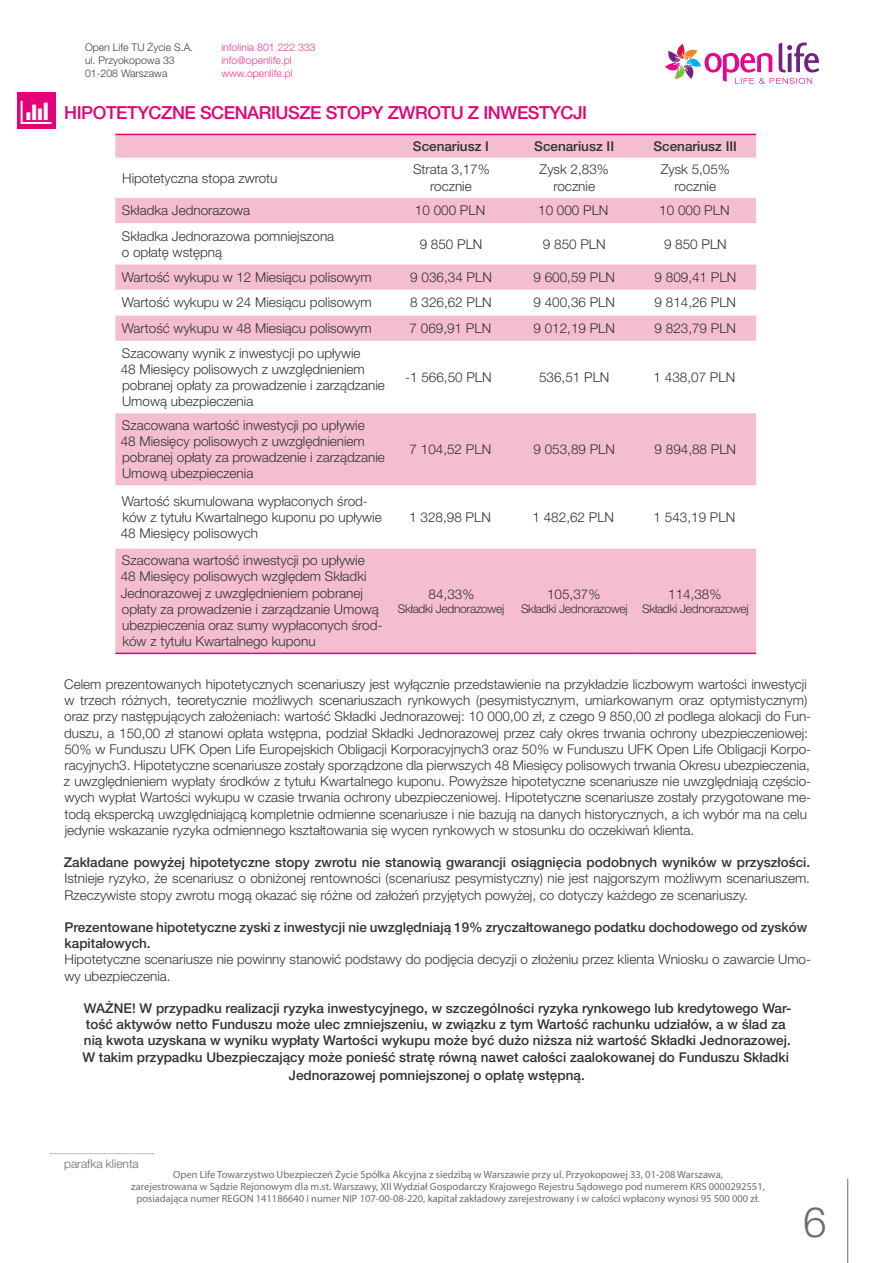
<style>
.page{position:relative;width:893px;height:1263px;background:#fff}
.page>*{position:absolute;margin:0;border:0;box-sizing:border-box;transform-origin:0 0}
.t1{font:300 42px "Helvetica Neue LT Pro";color:#6c6d70}
.t2{font:500 18px "Helvetica Neue LT Pro";letter-spacing:-.025em;color:#e40278}
.t3{font:300 13.5px/16.2px "Helvetica Neue LT Pro";color:#313232}
.t4{font:500 13.5px/16.2px "Helvetica Neue LT Pro";color:#313232}
.t5{font:300 12px "Helvetica Neue LT Pro";letter-spacing:-.025em;color:#313232}
.t6{font:300 12px "Helvetica Neue LT Pro";color:#6c6d70}
.t7{font:10.5px/12px "Myriad Pro";color:#6c6d70;text-align:center}
.t8{font:300 10.5px/12.6px "Helvetica Neue LT Pro";color:#3e3e3f}
.t9{font:300 10.5px/12.6px "Helvetica Neue LT Pro";color:#ed3896}
</style>
<div class="page">
<hr style="left:847px;top:1179px;width:1px;height:84px;background:#6c6d70">
<svg style="left:665px;top:42px;width:154px;height:42px"></svg>
<svg style="left:51px;top:1153px;width:102px;height:1px"></svg>
<div style="left:115px;top:135px;width:641px;height:518px;background:#f5becf"></div>
<svg style="left:115px;top:158px;width:641px;height:390px"></svg>
<hr style="left:115px;top:134px;width:273px;height:1px;background:#e40278">
<hr style="left:388px;top:134px;width:126px;height:1px;background:#e40278">
<hr style="left:514px;top:134px;width:120px;height:1px;background:#e40278">
<hr style="left:634px;top:134px;width:122px;height:1px;background:#e40278">
<hr style="left:115px;top:653px;width:273px;height:1px;background:#e40278">
<hr style="left:388px;top:653px;width:126px;height:1px;background:#e40278">
<hr style="left:514px;top:653px;width:120px;height:1px;background:#e40278">
<hr style="left:634px;top:653px;width:122px;height:1px;background:#e40278">
<div style="left:17px;top:92px;width:38px;height:37px;background:#e40278"></div>
<p class="t8" style="left:85px;top:41px;width:110px">Open Life TU Życie S.A. ul. Przyokopowa 33<br>01-208 Warszawa</p>
<p class="t9" style="left:221px;top:41px;width:96px">infolinia 801 222 333 info@openlife.pl www.openlife.pl</p>
<h2 class="t2" style="left:64px;top:102px;width:525px">HIPOTETYCZNE SCENARIUSZE STOPY ZWROTU Z INWESTYCJI</h2>
<p class="t4" style="left:413px;top:138px;width:78px">Scenariusz I</p>
<p class="t4" style="left:534px;top:138px;width:81px">Scenariusz II</p>
<p class="t4" style="left:653px;top:138px;width:85px">Scenariusz III</p>
<p class="t3" style="left:122px;top:169px;width:157px">Hipotetyczna stopa zwrotu</p>
<p class="t3" style="left:413px;top:161px;width:78px;text-align:center">Strata 3,17% rocznie</p>
<p class="t3" style="left:540px;top:161px;width:71px;text-align:center">Zysk 2,83% rocznie</p>
<p class="t3" style="left:661px;top:161px;width:71px;text-align:center">Zysk 5,05% rocznie</p>
<p class="t3" style="left:122px;top:202px;width:130px">Składka Jednorazowa</p>
<p class="t3" style="left:415px;top:202px;width:72px">10 000 PLN</p>
<p class="t3" style="left:538px;top:202px;width:72px">10 000 PLN</p>
<p class="t3" style="left:659px;top:202px;width:72px">10 000 PLN</p>
<p class="t3" style="left:122px;top:227px;width:214px">Składka Jednorazowa pomniejszona o opłatę wstępną</p>
<p class="t3" style="left:420px;top:235px;width:64px">9 850 PLN</p>
<p class="t3" style="left:543px;top:235px;width:64px">9 850 PLN</p>
<p class="t3" style="left:664px;top:235px;width:64px">9 850 PLN</p>
<p class="t3" style="left:122px;top:269px;width:251px">Wartość wykupu w 12 Miesiącu polisowym</p>
<p class="t3" style="left:410px;top:269px;width:83px">9 036,34 PLN</p>
<p class="t3" style="left:533px;top:269px;width:83px">9 600,59 PLN</p>
<p class="t3" style="left:655px;top:269px;width:83px">9 809,41 PLN</p>
<p class="t3" style="left:122px;top:294px;width:251px">Wartość wykupu w 24 Miesiącu polisowym</p>
<p class="t3" style="left:410px;top:294px;width:83px">8 326,62 PLN</p>
<p class="t3" style="left:533px;top:294px;width:83px">9 400,36 PLN</p>
<p class="t3" style="left:655px;top:294px;width:83px">9 814,26 PLN</p>
<p class="t3" style="left:122px;top:320px;width:251px">Wartość wykupu w 48 Miesiącu polisowym</p>
<p class="t3" style="left:410px;top:320px;width:83px">7 069,91 PLN</p>
<p class="t3" style="left:533px;top:320px;width:83px">9 012,19 PLN</p>
<p class="t3" style="left:655px;top:320px;width:83px">9 823,79 PLN</p>
<p class="t3" style="left:121px;top:344px;width:266px">Szacowany wynik z inwestycji po upływie<br>48 Miesięcy polisowych z uwzględnieniem pobranej opłaty za prowadzenie i zarządzanie Umową ubezpieczenia</p>
<p class="t3" style="left:405px;top:369px;width:88px">-1 566,50 PLN</p>
<p class="t3" style="left:539px;top:369px;width:72px">536,51 PLN</p>
<p class="t3" style="left:654px;top:369px;width:83px">1 438,07 PLN</p>
<p class="t3" style="left:121px;top:417px;width:266px">Szacowana wartość inwestycji po upływie<br>48 Miesięcy polisowych z uwzględnieniem pobranej opłaty za prowadzenie i zarządzanie Umową ubezpieczenia</p>
<p class="t3" style="left:121px;top:492px;width:262px">Wartość skumulowana wypłaconych środ&shy;ków z tytułu Kwartalnego kuponu po upływie<br>48 Miesięcy polisowych</p>
<p class="t3" style="left:121px;top:552px;width:263px">Szacowana wartość inwestycji po upływie<br>48 Miesięcy polisowych względem Składki Jednorazowej z uwzględnieniem pobranej opłaty za prowadzenie i zarządzanie Umową ubezpieczenia oraz sumy wypłaconych środ&shy;ków z tytułu Kwartalnego kuponu</p>
<p class="t3" style="left:410px;top:441px;width:83px">7 104,52 PLN</p>
<p class="t3" style="left:533px;top:441px;width:83px">9 053,89 PLN</p>
<p class="t3" style="left:655px;top:441px;width:83px">9 894,88 PLN</p>
<p class="t3" style="left:409px;top:509px;width:83px">1 328,98 PLN</p>
<p class="t3" style="left:533px;top:509px;width:83px">1 482,62 PLN</p>
<p class="t3" style="left:654px;top:509px;width:83px">1 543,19 PLN</p>
<p class="t3" style="left:429px;top:585px;width:47px">84,33%</p>
<p class="t5" style="left:398px;top:601px;width:108px">Składki Jednorazowej</p>
<p class="t3" style="left:547px;top:585px;width:55px">105,37%</p>
<p class="t5" style="left:521px;top:601px;width:108px">Składki Jednorazowej</p>
<p class="t3" style="left:668px;top:585px;width:55px">114,38%</p>
<p class="t5" style="left:642px;top:601px;width:108px">Składki Jednorazowej</p>
<p class="t3" style="left:64px;top:676px;width:749px">Celem prezentowanych hipotetycznych scenariuszy jest wyłącznie przedstawienie na przykładzie liczbowym wartości inwestycji w trzech różnych, teoretycznie możliwych scenariuszach rynkowych (pesymistycznym, umiarkowanym oraz optymistycznym) oraz przy następujących założeniach: wartość Składki Jednorazowej: 10 000,00 zł, z czego 9 850,00 zł podlega alokacji do Fun&shy;duszu, a 150,00 zł stanowi opłata wstępna, podział Składki Jednorazowej przez cały okres trwania ochrony ubezpieczeniowej:<br>50% w Funduszu UFK Open Life Europejskich Obligacji Korporacyjnych3 oraz 50% w Funduszu UFK Open Life Obligacji Korpo&shy;racyjnych3. Hipotetyczne scenariusze zostały sporządzone dla pierwszych 48 Miesięcy polisowych trwania Okresu ubezpieczenia, z uwzględnieniem wypłaty środków z tytułu Kwartalnego kuponu. Powyższe hipotetyczne scenariusze nie uwzględniają częścio&shy;wych wypłat Wartości wykupu w czasie trwania ochrony ubezpieczeniowej. Hipotetyczne scenariusze zostały przygotowane me&shy;todą ekspercką uwzględniającą kompletnie odmienne scenariusze i nie bazują na danych historycznych, a ich wybór ma na celu jedynie wskazanie ryzyka odmiennego kształtowania się wycen rynkowych w stosunku do oczekiwań klienta.</p>
<p class="t4" style="left:64px;top:854px;width:748px">Zakładane powyżej hipotetyczne stopy zwrotu nie stanowią gwarancji osiągnięcia podobnych wyników w przyszłości.</p>
<p class="t3" style="left:64px;top:870px;width:747px">Istnieje ryzyko, że scenariusz o obniżonej rentowności (scenariusz pesymistyczny) nie jest najgorszym możliwym scenariuszem.<br>Rzeczywiste stopy zwrotu mogą okazać się różne od założeń przyjętych powyżej, co dotyczy każdego ze scenariuszy.</p>
<p class="t4" style="left:64px;top:919px;width:744px">Prezentowane hipotetyczne zyski z inwestycji nie uwzględniają 19% zryczałtowanego podatku dochodowego od zysków kapitałowych.</p>
<p class="t3" style="left:64px;top:951px;width:748px">Hipotetyczne scenariusze nie powinny stanowić podstawy do podjęcia decyzji o złożeniu przez klienta Wniosku o zawarcie Umo&shy;wy ubezpieczenia.</p>
<p class="t4" style="left:82px;top:1000px;width:710px">WAŻNE! W przypadku realizacji ryzyka inwestycyjnego, w szczególności ryzyka rynkowego lub kredytowego War&shy;tość aktywów netto Funduszu może ulec zmniejszeniu, w związku z tym Wartość rachunku udziałów, a w ślad za nią kwota uzyskana w wyniku wypłaty Wartości wykupu może być dużo niższa niż wartość Składki Jednorazowej.<br>W takim przypadku Ubezpieczający może ponieść stratę równą nawet całości zaalokowanej do Funduszu Składki</p>
<p class="t4" style="left:289px;top:1067px;width:297px">Jednorazowej pomniejszonej o opłatę wstępną.</p>
<p class="t6" style="left:64px;top:1157px;width:76px">parafka klienta</p>
<p class="t7" style="left:131px;top:1168px;width:635px">Open Life Towarzystwo Ubezpieczeń Życie Spółka Akcyjna z siedzibą w Warszawie przy ul. Przyokopowej 33, 01-208 Warszawa,<br>zarejestrowana w Sądzie Rejonowym dla m.st. Warszawy, XII Wydział Gospodarczy Krajowego Rejestru Sądowego pod numerem KRS 0000292551, posiadająca numer REGON 141186640 i numer NIP 107-00-08-220, kapitał zakładowy zarejestrowany i w całości wpłacony wynosi 95 500 000 zł.</p>
<h1 class="t1" style="left:803px;top:1196px;width:25px">6</h1>
</div>
